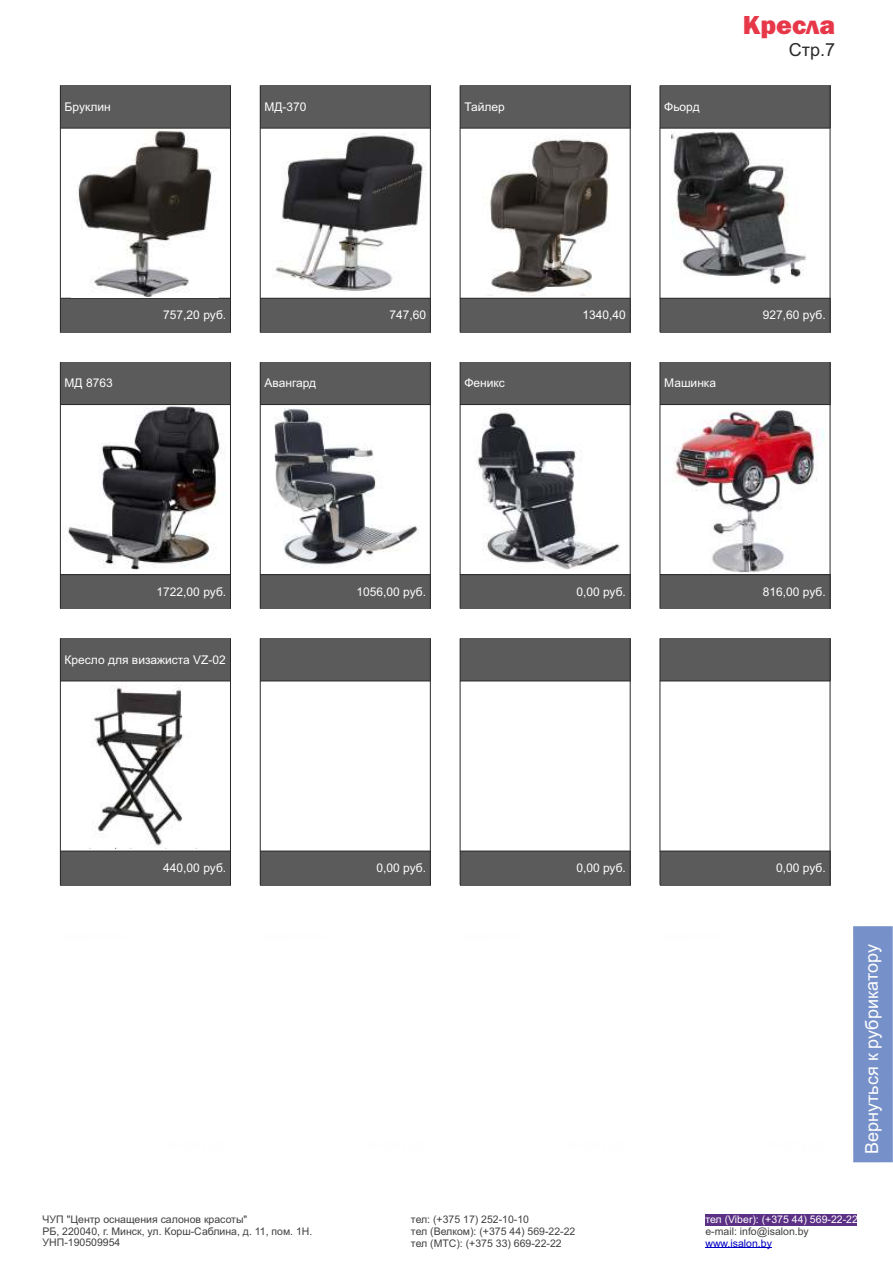
<style>
.page{position:relative;width:893px;height:1263px;background:#fff}
.page>*{position:absolute;margin:0;border:0;box-sizing:border-box;transform-origin:0 0}
.t1{font:800 27px "Franklin Gothic";color:#e7384a}
.t2{font:18px "Arial";color:#fefefe}
.t3{font:18px "Arial";color:#2b2a29}
.t4{font:12px "Arial";color:#fefefe}
.t5{font:10.5px/11.7px "Arial";color:#404040}
.t6{font:10.5px "Arial";color:#fefefe}
.t7{font:10.5px "Arial";color:#0000c4}
</style>
<div class="page">
<div style="left:60px;top:86px;width:170px;height:42px;background:#5b5b5b"></div>
<div style="left:260px;top:86px;width:170px;height:42px;background:#5b5b5b"></div>
<div style="left:460px;top:86px;width:170px;height:42px;background:#5b5b5b"></div>
<div style="left:660px;top:86px;width:170px;height:42px;background:#5b5b5b"></div>
<div style="left:60px;top:298px;width:170px;height:34px;background:#5b5b5b"></div>
<div style="left:260px;top:298px;width:170px;height:34px;background:#5b5b5b"></div>
<div style="left:460px;top:298px;width:170px;height:34px;background:#5b5b5b"></div>
<div style="left:660px;top:298px;width:170px;height:34px;background:#5b5b5b"></div>
<div style="left:60px;top:362px;width:170px;height:43px;background:#5b5b5b"></div>
<div style="left:260px;top:362px;width:170px;height:43px;background:#5b5b5b"></div>
<div style="left:460px;top:362px;width:170px;height:43px;background:#5b5b5b"></div>
<div style="left:660px;top:362px;width:170px;height:43px;background:#5b5b5b"></div>
<div style="left:60px;top:575px;width:170px;height:34px;background:#5b5b5b"></div>
<div style="left:260px;top:575px;width:170px;height:34px;background:#5b5b5b"></div>
<div style="left:460px;top:575px;width:170px;height:34px;background:#5b5b5b"></div>
<div style="left:660px;top:575px;width:170px;height:34px;background:#5b5b5b"></div>
<div style="left:60px;top:638px;width:170px;height:43px;background:#5b5b5b"></div>
<div style="left:260px;top:638px;width:170px;height:43px;background:#5b5b5b"></div>
<div style="left:460px;top:638px;width:170px;height:43px;background:#5b5b5b"></div>
<div style="left:660px;top:638px;width:170px;height:43px;background:#5b5b5b"></div>
<div style="left:60px;top:851px;width:170px;height:34px;background:#5b5b5b"></div>
<div style="left:260px;top:851px;width:170px;height:34px;background:#5b5b5b"></div>
<div style="left:460px;top:851px;width:170px;height:34px;background:#5b5b5b"></div>
<div style="left:660px;top:851px;width:170px;height:34px;background:#5b5b5b"></div>
<hr style="left:60px;top:638px;width:1px;height:247px;background:#2b2a29">
<hr style="left:60px;top:362px;width:1px;height:247px;background:#2b2a29">
<hr style="left:60px;top:86px;width:1px;height:246px;background:#2b2a29">
<hr style="left:230px;top:638px;width:1px;height:247px;background:#2b2a29">
<hr style="left:230px;top:362px;width:1px;height:247px;background:#2b2a29">
<hr style="left:230px;top:86px;width:1px;height:246px;background:#2b2a29">
<hr style="left:260px;top:638px;width:1px;height:247px;background:#2b2a29">
<hr style="left:260px;top:362px;width:1px;height:247px;background:#2b2a29">
<hr style="left:260px;top:86px;width:1px;height:246px;background:#2b2a29">
<hr style="left:430px;top:638px;width:1px;height:247px;background:#2b2a29">
<hr style="left:430px;top:362px;width:1px;height:247px;background:#2b2a29">
<hr style="left:430px;top:86px;width:1px;height:246px;background:#2b2a29">
<hr style="left:460px;top:638px;width:1px;height:247px;background:#2b2a29">
<hr style="left:460px;top:362px;width:1px;height:247px;background:#2b2a29">
<hr style="left:460px;top:86px;width:1px;height:246px;background:#2b2a29">
<hr style="left:630px;top:638px;width:1px;height:247px;background:#2b2a29">
<hr style="left:630px;top:362px;width:1px;height:247px;background:#2b2a29">
<hr style="left:630px;top:86px;width:1px;height:246px;background:#2b2a29">
<hr style="left:660px;top:638px;width:1px;height:247px;background:#2b2a29">
<hr style="left:660px;top:362px;width:1px;height:247px;background:#2b2a29">
<hr style="left:660px;top:86px;width:1px;height:246px;background:#2b2a29">
<hr style="left:830px;top:638px;width:1px;height:247px;background:#2b2a29">
<hr style="left:830px;top:362px;width:1px;height:247px;background:#2b2a29">
<hr style="left:830px;top:86px;width:1px;height:246px;background:#2b2a29">
<hr style="left:60px;top:851px;width:171px;height:1px;background:#2b2a29">
<hr style="left:260px;top:851px;width:171px;height:1px;background:#2b2a29">
<hr style="left:460px;top:851px;width:170px;height:1px;background:#2b2a29">
<hr style="left:660px;top:851px;width:170px;height:1px;background:#2b2a29">
<hr style="left:60px;top:681px;width:171px;height:1px;background:#2b2a29">
<hr style="left:260px;top:681px;width:171px;height:1px;background:#2b2a29">
<hr style="left:460px;top:681px;width:170px;height:1px;background:#2b2a29">
<hr style="left:660px;top:681px;width:170px;height:1px;background:#2b2a29">
<hr style="left:60px;top:574px;width:171px;height:1px;background:#2b2a29">
<hr style="left:260px;top:574px;width:171px;height:1px;background:#2b2a29">
<hr style="left:460px;top:574px;width:170px;height:1px;background:#2b2a29">
<hr style="left:660px;top:574px;width:170px;height:1px;background:#2b2a29">
<hr style="left:60px;top:404px;width:171px;height:1px;background:#2b2a29">
<hr style="left:260px;top:404px;width:171px;height:1px;background:#2b2a29">
<hr style="left:460px;top:404px;width:170px;height:1px;background:#2b2a29">
<hr style="left:660px;top:404px;width:170px;height:1px;background:#2b2a29">
<hr style="left:60px;top:298px;width:171px;height:1px;background:#2b2a29">
<hr style="left:260px;top:298px;width:171px;height:1px;background:#2b2a29">
<hr style="left:460px;top:298px;width:170px;height:1px;background:#2b2a29">
<hr style="left:660px;top:298px;width:170px;height:1px;background:#2b2a29">
<hr style="left:60px;top:128px;width:171px;height:1px;background:#2b2a29">
<hr style="left:260px;top:128px;width:171px;height:1px;background:#2b2a29">
<hr style="left:460px;top:128px;width:170px;height:1px;background:#2b2a29">
<hr style="left:660px;top:128px;width:170px;height:1px;background:#2b2a29">
<img style="left:673px;top:410px;width:152px;height:162px">
<img style="left:274px;top:408px;width:145px;height:160px">
<img style="left:68px;top:406px;width:153px;height:164px">
<div style="left:853px;top:926px;width:40px;height:236px;background:#7690c9"></div>
<div style="left:706px;top:1213px;width:151px;height:12px;background:#5b3085"></div>
<hr style="left:705px;top:1247px;width:67px;height:1px;background:#0000c4">
<img style="left:477px;top:408px;width:143px;height:161px">
<img style="left:77px;top:130px;width:137px;height:167px">
<img style="left:671px;top:132px;width:135px;height:152px">
<img style="left:275px;top:133px;width:152px;height:158px">
<img style="left:488px;top:139px;width:122px;height:157px">
<img style="left:91px;top:685px;width:93px;height:163px">
<p class="t4" style="left:65px;top:102px;width:48px">Бруклин</p>
<p class="t4" style="left:264px;top:102px;width:44px">МД-370</p>
<p class="t4" style="left:464px;top:102px;width:42px">Тайлер</p>
<p class="t4" style="left:664px;top:102px;width:37px">Фьорд</p>
<h1 class="t1" style="left:743px;top:15px;width:94px">Кресла</h1>
<h2 class="t3" style="left:789px;top:43px;width:48px">Стр.7</h2>
<p class="t4" style="left:163px;top:311px;width:64px">757,20 руб.</p>
<p class="t4" style="left:389px;top:311px;width:38px">747,60</p>
<p class="t4" style="left:583px;top:311px;width:45px">1340,40</p>
<p class="t4" style="left:763px;top:311px;width:64px">927,60 руб.</p>
<p class="t4" style="left:65px;top:379px;width:50px">МД 8763</p>
<p class="t4" style="left:264px;top:379px;width:53px">Авангард</p>
<p class="t4" style="left:464px;top:379px;width:42px">Феникс</p>
<p class="t4" style="left:664px;top:379px;width:53px">Машинка</p>
<p class="t4" style="left:157px;top:587px;width:71px">1722,00 руб.</p>
<p class="t4" style="left:356px;top:587px;width:71px">1056,00 руб.</p>
<p class="t4" style="left:576px;top:587px;width:51px">0,00 руб.</p>
<p class="t4" style="left:763px;top:587px;width:64px">816,00 руб.</p>
<p class="t4" style="left:65px;top:655px;width:163px">Кресло для визажиста VZ-02</p>
<p class="t4" style="left:163px;top:863px;width:64px">440,00 руб.</p>
<p class="t4" style="left:376px;top:863px;width:51px">0,00 руб.</p>
<p class="t4" style="left:576px;top:863px;width:51px">0,00 руб.</p>
<p class="t4" style="left:776px;top:863px;width:51px">0,00 руб.</p>
<h2 class="t2" style="left:865px;top:1154px;width:211px;rotate:-90deg">Вернуться к рубрикатору</h2>
<p class="t5" style="left:43px;top:1214px;width:271px">ЧУП "Центр оснащения салонов красоты"<br>РБ, 220040, г. Минск, ул. Корш-Саблина, д. 11, пом. 1Н.<br>УНП-190509954</p>
<p class="t5" style="left:411px;top:1215px;width:166px">тел: (+375 17) 252-10-10<br>тел (Велком): (+375 44) 569-22-22 тел (МТС): (+375 33) 669-22-22</p>
<p class="t6" style="left:705px;top:1215px;width:154px">тел (Viber): (+375 44) 569-22-22</p>
<p class="t5" style="left:705px;top:1226px;width:105px">e-mail: info@isalon.by</p>
<p class="t7" style="left:705px;top:1239px;width:68px">www.isalon.by</p>
</div>
